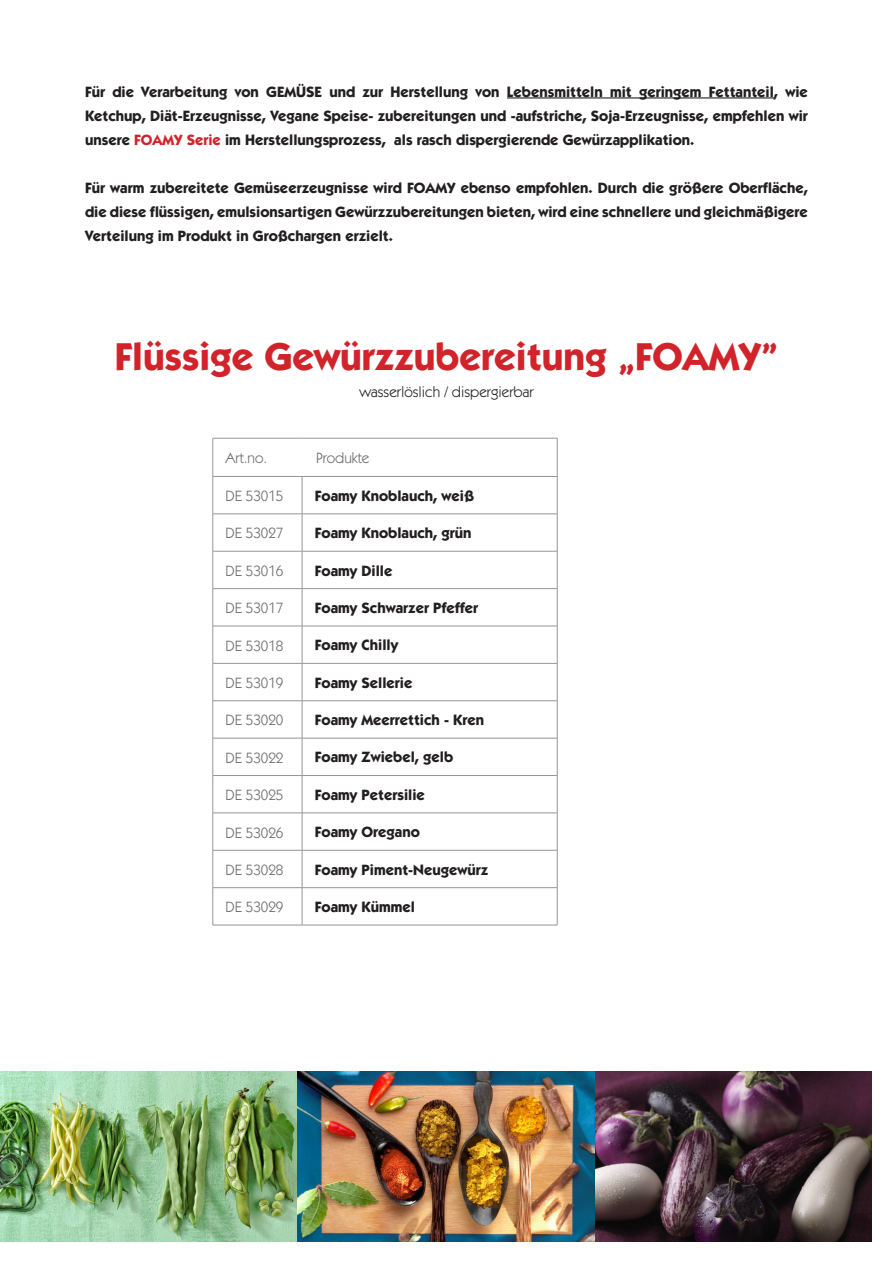
<style>
.page{position:relative;width:893px;height:1263px;background:#fff}
.page>*{position:absolute;margin:0;border:0;box-sizing:border-box;transform-origin:0 0}
.t1{font:700 39px "Itc Kabel";color:#d1232a}
.t2{font:700 15px/24px "Itc Kabel";color:#231f20;text-align:justify}
.t3{font:15px "Itc Kabel";color:#6c6d70}
.t4{font:15px "Itc Kabel";color:#231f20}
.s1{color:#d1232a}
</style>
<div class="page">
<hr style="left:507px;top:97px;width:267px;height:1px;background:#231f20">
<hr style="left:213px;top:438px;width:89px;height:1px;background:#939598">
<hr style="left:213px;top:438px;width:1px;height:38px;background:#939598">
<hr style="left:302px;top:438px;width:255px;height:1px;background:#939598">
<hr style="left:557px;top:438px;width:1px;height:38px;background:#939598">
<hr style="left:213px;top:476px;width:89px;height:1px;background:#939598">
<hr style="left:213px;top:477px;width:1px;height:37px;background:#939598">
<hr style="left:302px;top:476px;width:255px;height:1px;background:#939598">
<hr style="left:302px;top:477px;width:1px;height:37px;background:#939598">
<hr style="left:557px;top:477px;width:1px;height:37px;background:#939598">
<hr style="left:213px;top:514px;width:89px;height:1px;background:#939598">
<hr style="left:213px;top:514px;width:1px;height:37px;background:#939598">
<hr style="left:302px;top:514px;width:255px;height:1px;background:#939598">
<hr style="left:302px;top:514px;width:1px;height:37px;background:#939598">
<hr style="left:557px;top:514px;width:1px;height:37px;background:#939598">
<hr style="left:213px;top:551px;width:89px;height:1px;background:#939598">
<hr style="left:213px;top:551px;width:1px;height:37px;background:#939598">
<hr style="left:302px;top:551px;width:255px;height:1px;background:#939598">
<hr style="left:302px;top:551px;width:1px;height:37px;background:#939598">
<hr style="left:557px;top:551px;width:1px;height:37px;background:#939598">
<hr style="left:213px;top:588px;width:89px;height:1px;background:#939598">
<hr style="left:213px;top:589px;width:1px;height:37px;background:#939598">
<hr style="left:302px;top:588px;width:255px;height:1px;background:#939598">
<hr style="left:302px;top:589px;width:1px;height:37px;background:#939598">
<hr style="left:557px;top:589px;width:1px;height:37px;background:#939598">
<hr style="left:213px;top:626px;width:89px;height:1px;background:#939598">
<hr style="left:213px;top:626px;width:1px;height:37px;background:#939598">
<hr style="left:302px;top:626px;width:255px;height:1px;background:#939598">
<hr style="left:302px;top:626px;width:1px;height:37px;background:#939598">
<hr style="left:557px;top:626px;width:1px;height:37px;background:#939598">
<hr style="left:213px;top:663px;width:89px;height:1px;background:#939598">
<hr style="left:213px;top:663px;width:1px;height:37px;background:#939598">
<hr style="left:302px;top:663px;width:255px;height:1px;background:#939598">
<hr style="left:302px;top:663px;width:1px;height:37px;background:#939598">
<hr style="left:557px;top:663px;width:1px;height:37px;background:#939598">
<hr style="left:213px;top:700px;width:89px;height:1px;background:#939598">
<hr style="left:213px;top:701px;width:1px;height:37px;background:#939598">
<hr style="left:302px;top:700px;width:255px;height:1px;background:#939598">
<hr style="left:302px;top:701px;width:1px;height:37px;background:#939598">
<hr style="left:557px;top:701px;width:1px;height:37px;background:#939598">
<hr style="left:213px;top:738px;width:89px;height:1px;background:#939598">
<hr style="left:213px;top:738px;width:1px;height:37px;background:#939598">
<hr style="left:302px;top:738px;width:255px;height:1px;background:#939598">
<hr style="left:302px;top:738px;width:1px;height:37px;background:#939598">
<hr style="left:557px;top:738px;width:1px;height:37px;background:#939598">
<hr style="left:213px;top:775px;width:89px;height:1px;background:#939598">
<hr style="left:213px;top:776px;width:1px;height:37px;background:#939598">
<hr style="left:302px;top:775px;width:255px;height:1px;background:#939598">
<hr style="left:302px;top:776px;width:1px;height:37px;background:#939598">
<hr style="left:557px;top:776px;width:1px;height:37px;background:#939598">
<hr style="left:213px;top:813px;width:89px;height:1px;background:#939598">
<hr style="left:213px;top:813px;width:1px;height:37px;background:#939598">
<hr style="left:302px;top:813px;width:255px;height:1px;background:#939598">
<hr style="left:302px;top:813px;width:1px;height:37px;background:#939598">
<hr style="left:557px;top:813px;width:1px;height:37px;background:#939598">
<hr style="left:213px;top:850px;width:89px;height:1px;background:#939598">
<hr style="left:213px;top:850px;width:1px;height:37px;background:#939598">
<hr style="left:302px;top:850px;width:255px;height:1px;background:#939598">
<hr style="left:302px;top:850px;width:1px;height:37px;background:#939598">
<hr style="left:557px;top:850px;width:1px;height:37px;background:#939598">
<hr style="left:213px;top:887px;width:89px;height:1px;background:#939598">
<hr style="left:213px;top:888px;width:1px;height:37px;background:#939598">
<hr style="left:302px;top:887px;width:255px;height:1px;background:#939598">
<hr style="left:302px;top:888px;width:1px;height:37px;background:#939598">
<hr style="left:557px;top:888px;width:1px;height:37px;background:#939598">
<hr style="left:213px;top:925px;width:89px;height:1px;background:#939598">
<hr style="left:302px;top:925px;width:255px;height:1px;background:#939598">
<img style="left:0;top:1071px;width:872px;height:171px">
<p class="t2" style="left:85px;top:79px;width:724px">Für die Verarbeitung von GEMÜSE und zur Herstellung von Lebensmitteln mit geringem Fettanteil, wie Ketchup, Diät-Erzeugnisse, Vegane Speise- zubereitungen und -aufstriche, Soja-Erzeugnisse, empfehlen wir unsere <span class="s1">FOAMY Serie</span> im Herstellungsprozess, als rasch dispergierende Gewürzapplikation.</p>
<p class="t2" style="left:85px;top:175px;width:724px">Für warm zubereitete Gemüseerzeugnisse wird FOAMY ebenso empfohlen. Durch die größere Oberfläche, die diese flüssigen, emulsionsartigen Gewürzzubereitungen bieten, wird eine schnellere und gleichmäßigere Verteilung im Produkt in Großchargen erzielt.</p>
<p class="t1" style="left:115px;top:333px;width:665px">Flüssige Gewürzzubereitung „FOAMY”</p>
<p class="t4" style="left:359px;top:383px;width:176px">wasserlöslich / dispergierbar</p>
<p class="t3" style="left:226px;top:449px;width:43px">Art.no.</p>
<p class="t3" style="left:316px;top:449px;width:55px">Produkte</p>
<p class="t3" style="left:226px;top:487px;width:59px">DE 53015</p>
<p class="t2" style="left:315px;top:483px;width:161px">Foamy Knoblauch, weiß</p>
<p class="t3" style="left:226px;top:525px;width:59px">DE 53027</p>
<p class="t2" style="left:315px;top:521px;width:158px">Foamy Knoblauch, grün</p>
<p class="t3" style="left:226px;top:562px;width:59px">DE 53016</p>
<p class="t2" style="left:315px;top:558px;width:79px">Foamy Dille</p>
<p class="t3" style="left:226px;top:599px;width:59px">DE 53017</p>
<p class="t2" style="left:315px;top:595px;width:165px">Foamy Schwarzer Pfeffer</p>
<p class="t3" style="left:226px;top:637px;width:59px">DE 53018</p>
<p class="t2" style="left:315px;top:633px;width:85px">Foamy Chilly</p>
<p class="t3" style="left:226px;top:674px;width:59px">DE 53019</p>
<p class="t2" style="left:315px;top:670px;width:99px">Foamy Sellerie</p>
<p class="t3" style="left:226px;top:711px;width:59px">DE 53020</p>
<p class="t2" style="left:315px;top:708px;width:171px">Foamy Meerrettich - Kren</p>
<p class="t3" style="left:226px;top:749px;width:59px">DE 53022</p>
<p class="t2" style="left:315px;top:745px;width:140px">Foamy Zwiebel, gelb</p>
<p class="t3" style="left:226px;top:786px;width:59px">DE 53025</p>
<p class="t2" style="left:315px;top:782px;width:112px">Foamy Petersilie</p>
<p class="t3" style="left:226px;top:824px;width:59px">DE 53026</p>
<p class="t2" style="left:315px;top:820px;width:107px">Foamy Oregano</p>
<p class="t3" style="left:226px;top:861px;width:59px">DE 53028</p>
<p class="t2" style="left:315px;top:857px;width:175px">Foamy Piment-Neugewürz</p>
<p class="t3" style="left:226px;top:898px;width:59px">DE 53029</p>
<p class="t2" style="left:315px;top:894px;width:102px">Foamy Kümmel</p>
</div>
